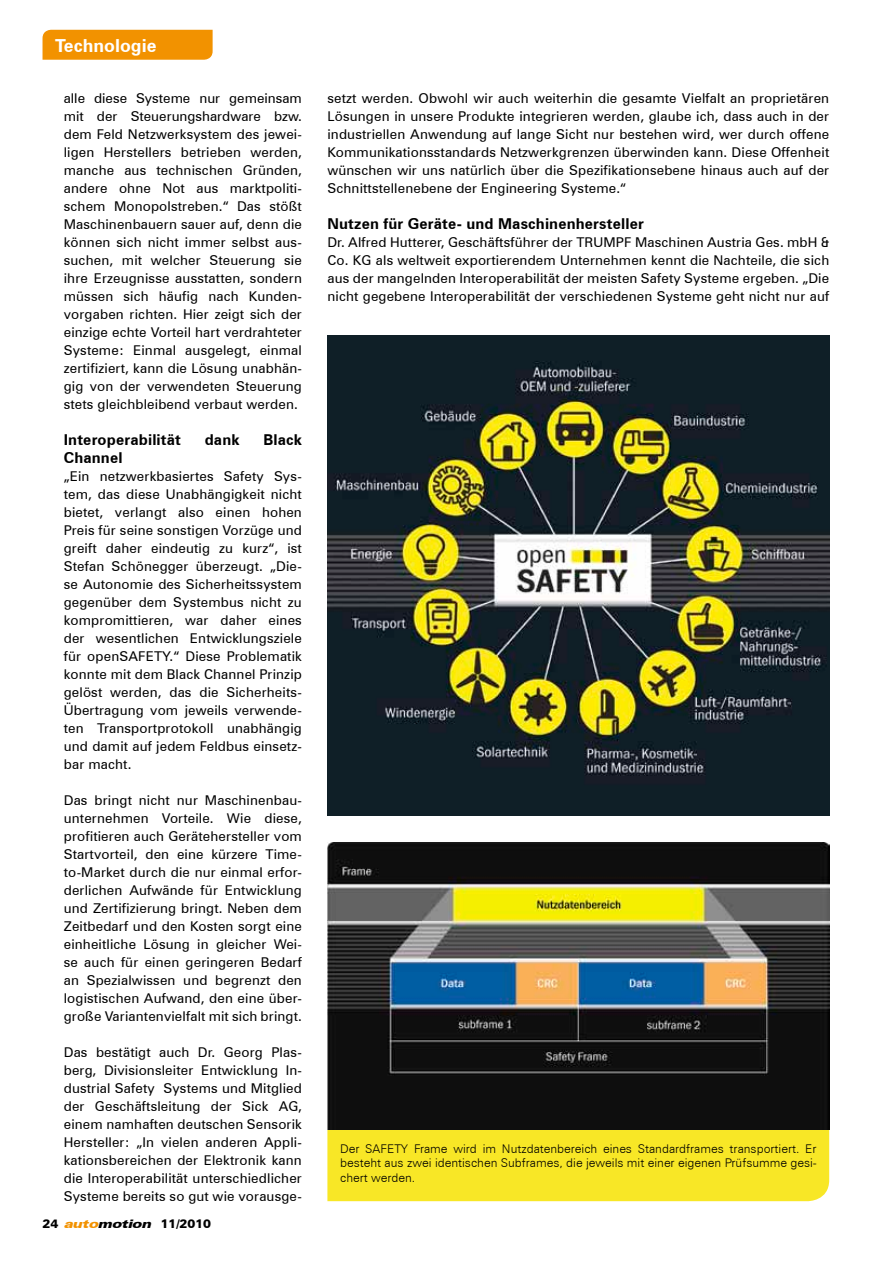
<style>
.page{position:relative;width:893px;height:1263px;background:#fff}
.page>*{position:absolute;margin:0;border:0;box-sizing:border-box;transform-origin:0 0}
.t1{font:700 18px "Zurich BT";color:#fff}
.t2{font:700 15px "Zurich BT";letter-spacing:.01em;color:#000}
.t3{font:13.5px/18px "Zurich BT";letter-spacing:.01em;color:#000;text-align:justify}
.t4{font:300 12px/14.4px "Zurich BT";color:#000;text-align:justify}
.t5{font:900 12px "Zurich BT";color:#000}
.s1{font-style:italic;font-stretch:expanded;color:#f29200}
.s2{font-style:italic;font-stretch:expanded}
</style>
<div class="page">
<div style="left:327px;top:1129px;width:502px;height:72px;background:#f8e726"></div>
<div style="left:43px;top:30px;width:170px;height:30px;background:#f29200"></div>
<img style="left:327px;top:335px;width:502px;height:481px">
<img style="left:327px;top:842px;width:502px;height:287px">
<h1 class="t1" style="left:55px;top:34px;width:103px">Technologie</h1>
<p class="t3" style="left:64px;top:89px;width:240px">alle diese Systeme nur gemeinsam mit der Steuerungshardware bzw. dem Feld Netzwerksystem des jewei&shy;ligen Herstellers betrieben werden, manche aus technischen Gründen, andere ohne Not aus marktpoliti&shy;schem Monopolstreben.“ Das stößt Maschinenbauern sauer auf, denn die können sich nicht immer selbst aus&shy;suchen, mit welcher Steuerung sie ihre Erzeugnisse ausstatten, sondern müssen sich häufig nach Kunden&shy;vorgaben richten. Hier zeigt sich der einzige echte Vorteil hart verdrahteter Systeme: Einmal ausgelegt, einmal zertifiziert, kann die Lösung unabhän&shy;gig von der verwendeten Steuerung stets gleichbleibend verbaut werden.</p>
<p class="t2" style="left:64px;top:431px;width:119px">Interoperabilität</p>
<p class="t2" style="left:205px;top:431px;width:36px">dank</p>
<p class="t2" style="left:263px;top:431px;width:40px">Black</p>
<p class="t2" style="left:64px;top:449px;width:60px">Channel</p>
<p class="t3" style="left:64px;top:467px;width:240px">„Ein netzwerkbasiertes Safety Sys&shy;tem, das diese Unabhängigkeit nicht bietet, verlangt also einen hohen Preis für seine sonstigen Vorzüge und greift daher eindeutig zu kurz“, ist Stefan Schönegger überzeugt. „Die&shy;se Autonomie des Sicherheitssystem gegenüber dem Systembus nicht zu kompromittieren, war daher eines der wesentlichen Entwicklungsziele für openSAFETY.“ Diese Problematik konnte mit dem Black Channel Prinzip gelöst werden, das die Sicherheits-Übertragung vom jeweils verwende&shy;ten Transportprotokoll unabhängig und damit auf jedem Feldbus einsetz&shy;bar macht.</p>
<p class="t3" style="left:64px;top:791px;width:240px">Das bringt nicht nur Maschinenbau&shy;unternehmen Vorteile. Wie diese, profitieren auch Gerätehersteller vom Startvorteil, den eine kürzere Time&shy;to-Market durch die nur einmal erfor&shy;derlichen Aufwände für Entwicklung und Zertifizierung bringt. Neben dem Zeitbedarf und den Kosten sorgt eine einheitliche Lösung in gleicher Wei&shy;se auch für einen geringeren Bedarf an Spezialwissen und begrenzt den logistischen Aufwand, den eine über&shy;große Variantenvielfalt mit sich bringt.</p>
<p class="t3" style="left:64px;top:1043px;width:240px">Das bestätigt auch Dr. Georg Plas&shy;berg, Divisionsleiter Entwicklung In&shy;dustrial Safety Systems und Mitglied der Geschäftsleitung der Sick AG, einem namhaften deutschen Sensorik Hersteller: „In vielen anderen Appli&shy;kationsbereichen der Elektronik kann die Interoperabilität unterschiedlicher Systeme bereits so gut wie vorausge-</p>
<p class="t5" style="left:43px;top:1217px;width:170px">2 4 <span class="s1">auto</span><span class="s2">motion</span> 1 1 / 2 0 1 0</p>
<p class="t3" style="left:327px;top:89px;width:503px">setzt werden. Obwohl wir auch weiterhin die gesamte Vielfalt an proprietären Lösungen in unsere Produkte integrieren werden, glaube ich, dass auch in der industriellen Anwendung auf lange Sicht nur bestehen wird, wer durch offene Kommunikationsstandards Netzwerkgrenzen überwinden kann. Diese Offenheit wünschen wir uns natürlich über die Spezifikationsebene hinaus auch auf der Schnittstellenebene der Engineering Systeme.“</p>
<p class="t2" style="left:327px;top:215px;width:318px">Nutzen für Geräte- und Maschinenhersteller</p>
<p class="t3" style="left:327px;top:233px;width:503px">Dr. Alfred Hutterer, Geschäftsführer der TRUMPF Maschinen Austria Ges. mbH &amp; Co. KG als weltweit exportierendem Unternehmen kennt die Nachteile, die sich aus der mangelnden Interoperabilität der meisten Safety Systeme ergeben. „Die nicht gegebene Interoperabilität der verschiedenen Systeme geht nicht nur auf</p>
<p class="t4" style="left:340px;top:1141px;width:478px">Der SAFETY Frame wird im Nutzdatenbereich eines Standardframes transportiert. Er besteht aus zwei identischen Subframes, die jeweils mit einer eigenen Prüfsumme gesi&shy;chert werden.</p>
</div>
